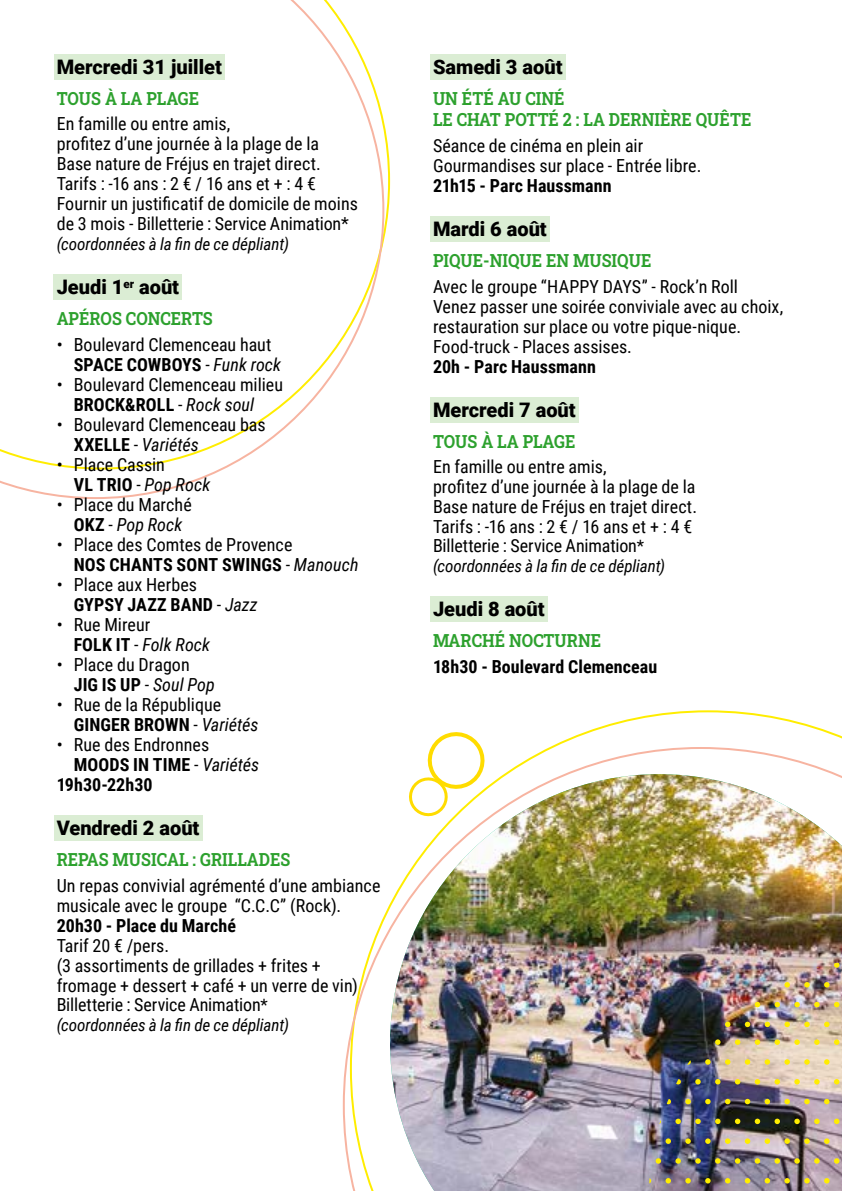
<style>
.page{position:relative;width:842px;height:1191px;background:#fff}
.page>*{position:absolute;margin:0;border:0;box-sizing:border-box;transform-origin:0 0}
.t1{font:900 20px "Roboto";color:#000}
.t2{font:18px/20px "Roboto Condensed";color:#000}
.t3{font:700 18px/21.6px "Roboto Slab";color:#2da12e;scale:.9 1}
.t4{font:700 18px "Roboto Condensed";letter-spacing:.005em;color:#000}
.t5{font:italic 17px "Roboto Condensed";letter-spacing:-.005em;color:#000}
.s1{font-weight:700}
.s2{font-style:italic}
.s3{font-weight:400}
.s4{font-weight:400;font-style:italic}
.s5{font-size:17px}
</style>
<div class="page">
<svg style="left:0;top:0;width:384px;height:499px"></svg>
<div style="left:54px;top:54px;width:171px;height:26px;background:#dbedd4"></div>
<div style="left:54px;top:274px;width:128px;height:26px;background:#dbedd4"></div>
<div style="left:54px;top:815px;width:148px;height:26px;background:#dbedd4"></div>
<div style="left:430px;top:54px;width:135px;height:26px;background:#dbedd4"></div>
<div style="left:430px;top:216px;width:120px;height:26px;background:#dbedd4"></div>
<div style="left:430px;top:397px;width:149px;height:25px;background:#dbedd4"></div>
<div style="left:430px;top:596px;width:117px;height:26px;background:#dbedd4"></div>
<svg style="left:431px;top:710px;width:411px;height:37px"></svg>
<img style="left:343px;top:747px;width:499px;height:444px">
<p class="t1" style="left:57px;top:53px;width:167px">Mercredi 31 juillet</p>
<p class="t3" style="left:57px;top:87px;width:160px">TOUS À LA PLAGE</p>
<p class="t2" style="left:57px;top:113px;width:303px">En famille ou entre amis,<br>profitez d’une journée à la plage de la Base nature de Fréjus en trajet direct.<br>Tarifs : -16 ans : 2 € / 16 ans et + : 4 € Fournir un justificatif de domicile de moins de 3 mois - Billetterie : Service Animation*</p>
<p class="t5" style="left:57px;top:232px;width:234px">(coordonnées à la fin de ce dépliant)</p>
<p class="t1" style="left:57px;top:273px;width:124px">Jeudi 1<sup>er</sup> août</p>
<p class="t3" style="left:57px;top:307px;width:175px">APÉROS CONCERTS</p>
<p class="t2" style="left:74px;top:334px;width:209px;text-indent:-17px">• Boulevard Clemenceau haut<br><span class="s1">SPACE COWBOYS</span> - <span class="s2">Funk rock</span></p>
<p class="t2" style="left:74px;top:374px;width:211px;text-indent:-17px">• Boulevard Clemenceau milieu<br><span class="s1">BROCK&amp;ROLL</span> - <span class="s2">Rock soul</span></p>
<p class="t2" style="left:74px;top:414px;width:193px;text-indent:-17px">• Boulevard Clemenceau bas<br><span class="s1">XXELLE</span> - <span class="s2">Variétés</span></p>
<p class="t2" style="left:74px;top:454px;width:138px;text-indent:-17px">• Place Cassin<br><span class="s1">VL TRIO</span> - <span class="s2">Pop Rock</span></p>
<p class="t2" style="left:57px;top:494px;width:137px;text-align:center">• Place du Marché<br><span class="s1">OKZ</span> - <span class="s2">Pop Rock</span></p>
<p class="t2" style="left:74px;top:534px;width:286px;text-indent:-17px">• Place des Comtes de Provence<br><span class="s1">NOS CHANTS SONT SWINGS</span> - <span class="s2">Manouch</span></p>
<p class="t2" style="left:74px;top:574px;width:185px;text-indent:-17px">• Place aux Herbes<br><span class="s1">GYPSY JAZZ BAND</span> - <span class="s2">Jazz</span></p>
<p class="t2" style="left:74px;top:614px;width:138px;text-indent:-17px">• Rue Mireur<br><span class="s1">FOLK IT</span> - <span class="s2">Folk Rock</span></p>
<p class="t2" style="left:74px;top:654px;width:143px;text-indent:-17px">• Place du Dragon<br><span class="s1">JIG IS UP</span> - <span class="s2">Soul Pop</span></p>
<p class="t2" style="left:74px;top:694px;width:186px;text-indent:-17px">• Rue de la République<br><span class="s1">GINGER BROWN</span> - <span class="s2">Variétés</span></p>
<p class="t2" style="left:57px;top:734px;width:154px">• Rue des Endronnes</p>
<p class="t4" style="left:74px;top:752px;width:187px">MOODS IN TIME <span class="s3">-</span> <span class="s4">Variétés</span></p>
<p class="t4" style="left:57px;top:772px;width:97px">19h30-22h30</p>
<p class="t1" style="left:57px;top:814px;width:144px">Vendredi 2 août</p>
<p class="t3" style="left:57px;top:848px;width:261px">REPAS MUSICAL : GRILLADES</p>
<p class="t2" style="left:57px;top:874px;width:325px">Un repas convivial agrémenté d’une ambiance musicale avec le groupe “C.C.C” (Rock).</p>
<p class="t4" style="left:57px;top:913px;width:181px">20h30 - Place du Marché</p>
<p class="t2" style="left:57px;top:935px;width:303px">Tarif 20 € /pers.<br>(3 assortiments de grillades + frites + fromage + dessert + café + un verre de vin)<br>Billetterie : Service Animation<span class="s5">*</span></p>
<p class="t5" style="left:57px;top:1013px;width:234px">(coordonnées à la fin de ce dépliant)</p>
<p class="t1" style="left:433px;top:53px;width:131px">Samedi 3 août</p>
<p class="t3" style="left:433px;top:87px;width:355px">UN ÉTÉ AU CINÉ<br>LE CHAT POTTÉ 2 : LA DERNIÈRE QUÊTE</p>
<p class="t2" style="left:433px;top:135px;width:270px">Séance de cinéma en plein air<br>Gourmandises sur place - Entrée libre.</p>
<p class="t4" style="left:433px;top:173px;width:180px">21h15 - Parc Haussmann</p>
<p class="t1" style="left:433px;top:215px;width:115px">Mardi 6 août</p>
<p class="t3" style="left:433px;top:249px;width:244px">PIQUE-NIQUE EN MUSIQUE</p>
<p class="t2" style="left:433px;top:275px;width:352px">Avec le groupe “HAPPY DAYS” - Rock’n Roll Venez passer une soirée conviviale avec au choix, restauration sur place ou votre pique-nique.<br>Food-truck - Places assises.</p>
<p class="t4" style="left:433px;top:353px;width:165px">20h - Parc Haussmann</p>
<p class="t1" style="left:433px;top:395px;width:144px">Mercredi 7 août</p>
<p class="t3" style="left:433px;top:430px;width:160px">TOUS À LA PLAGE</p>
<p class="t2" style="left:433px;top:456px;width:266px">En famille ou entre amis,<br>profitez d’une journée à la plage de la Base nature de Fréjus en trajet direct.<br>Tarifs : -16 ans : 2 € / 16 ans et + : 4 € Billetterie : Service Animation<span class="s5">*</span></p>
<p class="t5" style="left:433px;top:554px;width:234px">(coordonnées à la fin de ce dépliant)</p>
<p class="t1" style="left:433px;top:595px;width:113px">Jeudi 8 août</p>
<p class="t3" style="left:433px;top:629px;width:188px">MARCHÉ NOCTURNE</p>
<p class="t4" style="left:433px;top:654px;width:226px">18h30 - Boulevard Clemenceau</p>
</div>
